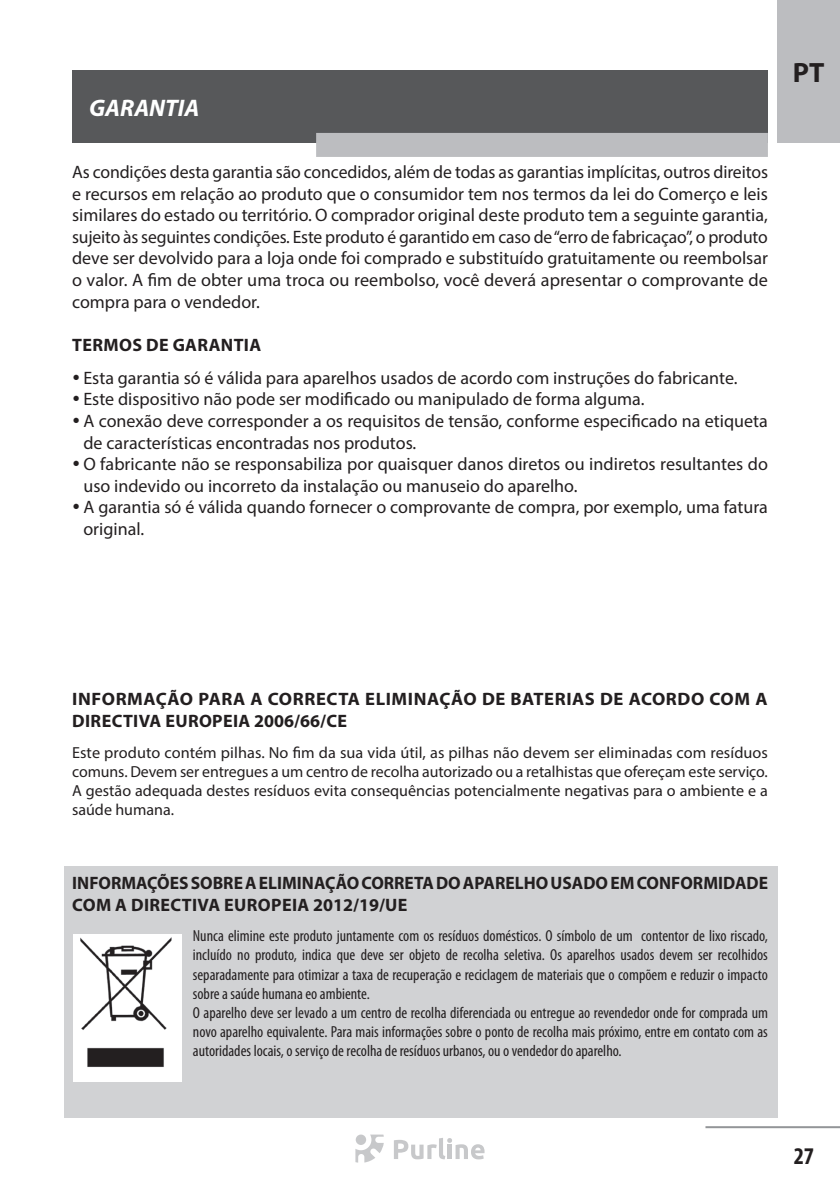
<style>
.page{position:relative;width:840px;height:1191px;background:#fff}
.page>*{position:absolute;margin:0;border:0;box-sizing:border-box;transform-origin:0 0}
.t1{font:700 28px "Myriad Pro";color:#231f20}
.t2{font:italic 700 24px "Myriad Pro";color:#fff}
.t3{font:700 condensed 24px "Myriad Pro";color:#231f20}
.t4{font:18px/21.6px "Myriad Pro";color:#231f20;text-align:justify}
.t5{font:700 18px/21.6px "Myriad Pro";letter-spacing:.015em;color:#231f20}
.t6{font:condensed 16px/19.2px "Myriad Pro";color:#231f20}
.t7{font:16px/19.2px "Myriad Pro";color:#231f20;text-align:justify}
</style>
<div class="page">
<div style="left:777px;top:0;width:62px;height:143px;background:#bcbdc0"></div>
<hr style="left:705px;top:1126px;width:134px;height:2px;background:#939598">
<svg style="left:394px;top:1138px;width:90px;height:21px"></svg>
<svg style="left:355px;top:1134px;width:28px;height:28px"></svg>
<div style="left:355px;top:1134px;width:11px;height:11px;background:#c7c8ca;border-radius:50%"></div>
<div style="left:63px;top:866px;width:714px;height:252px;background:#d1d2d4"></div>
<div style="left:72px;top:71px;width:695px;height:72px;background:#57585a"></div>
<div style="left:316px;top:133px;width:451px;height:24px;background:#bcbdc0"></div>
<img style="left:73px;top:934px;width:108px;height:147px">
<h2 class="t2" style="left:89px;top:92px;width:112px">GARANTIA</h2>
<p class="t4" style="left:72px;top:161px;width:697px">As condições desta garantia são concedidos, além de todas as garantias implícitas, outros direitos e recursos em relação ao produto que o consumidor tem nos termos da lei do Comerço e leis similares do estado ou território. O comprador original deste produto tem a seguinte garantia, sujeito às seguintes condições. Este produto é garantido em caso de “erro de fabricaçao”, o produto deve ser devolvido para a loja onde foi comprado e substituído gratuitamente ou reembolsar o valor. A fim de obter uma troca ou reembolso, você deverá apresentar o comprovante de compra para o vendedor.</p>
<p class="t5" style="left:72px;top:333px;width:190px">TERMOS DE GARANTIA</p>
<p class="t4" style="left:83px;top:367px;width:685px;text-align:left">Esta garantia só é válida para aparelhos usados de acordo com instruções do fabricante.<br>Este dispositivo não pode ser modificado ou manipulado de forma alguma.<br>A conexão deve corresponder a os requisitos de tensão, conforme especificado na etiqueta de características encontradas nos produtos.<br>O fabricante não se responsabiliza por quaisquer danos diretos ou indiretos resultantes do uso indevido ou incorreto da instalação ou manuseio do aparelho.<br>A garantia só é válida quando fornecer o comprovante de compra, por exemplo, uma fatura original.</p>
<h1 class="t1" style="left:792px;top:54px;width:33px">PT</h1>
<p class="t5" style="left:72px;top:688px;width:696px">INFORMAÇÃO PARA A CORRECTA ELIMINAÇÃO DE BATERIAS DE ACORDO COM A<br>DIRECTIVA EUROPEIA 2006/66/CE</p>
<p class="t7" style="left:72px;top:742px;width:697px">Este produto contém pilhas. No fim da sua vida útil, as pilhas não devem ser eliminadas com resíduos comuns. Devem ser entregues a um centro de recolha autorizado ou a retalhistas que ofereçam este serviço.<br>A gestão adequada destes resíduos evita consequências potencialmente negativas para o ambiente e a saúde humana.</p>
<p class="t5" style="left:72px;top:871px;width:697px">INFORMAÇÕES SOBRE A ELIMINAÇÃO CORRETA DO APARELHO USADO EM CONFORMIDADE<br>COM A DIRECTIVA EUROPEIA 2012/19/UE</p>
<p class="t6" style="left:193px;top:926px;width:576px">Nunca elimine este produto juntamente com os resíduos domésticos. O símbolo de um contentor de lixo riscado, incluído no produto, indica que deve ser objeto de recolha seletiva. Os aparelhos usados devem ser recolhidos separadamente para otimizar a taxa de recuperação e reciclagem de materiais que o compõem e reduzir o impacto sobre a saúde humana eo ambiente.<br>O aparelho deve ser levado a um centro de recolha diferenciada ou entregue ao revendedor onde for comprada um novo aparelho equivalente. Para mais informações sobre o ponto de recolha mais próximo, entre em contato com as autoridades locais, o serviço de recolha de resíduos urbanos, ou o vendedor do aparelho.</p>
<h2 class="t3" style="left:793px;top:1141px;width:22px">27</h2>
</div>
